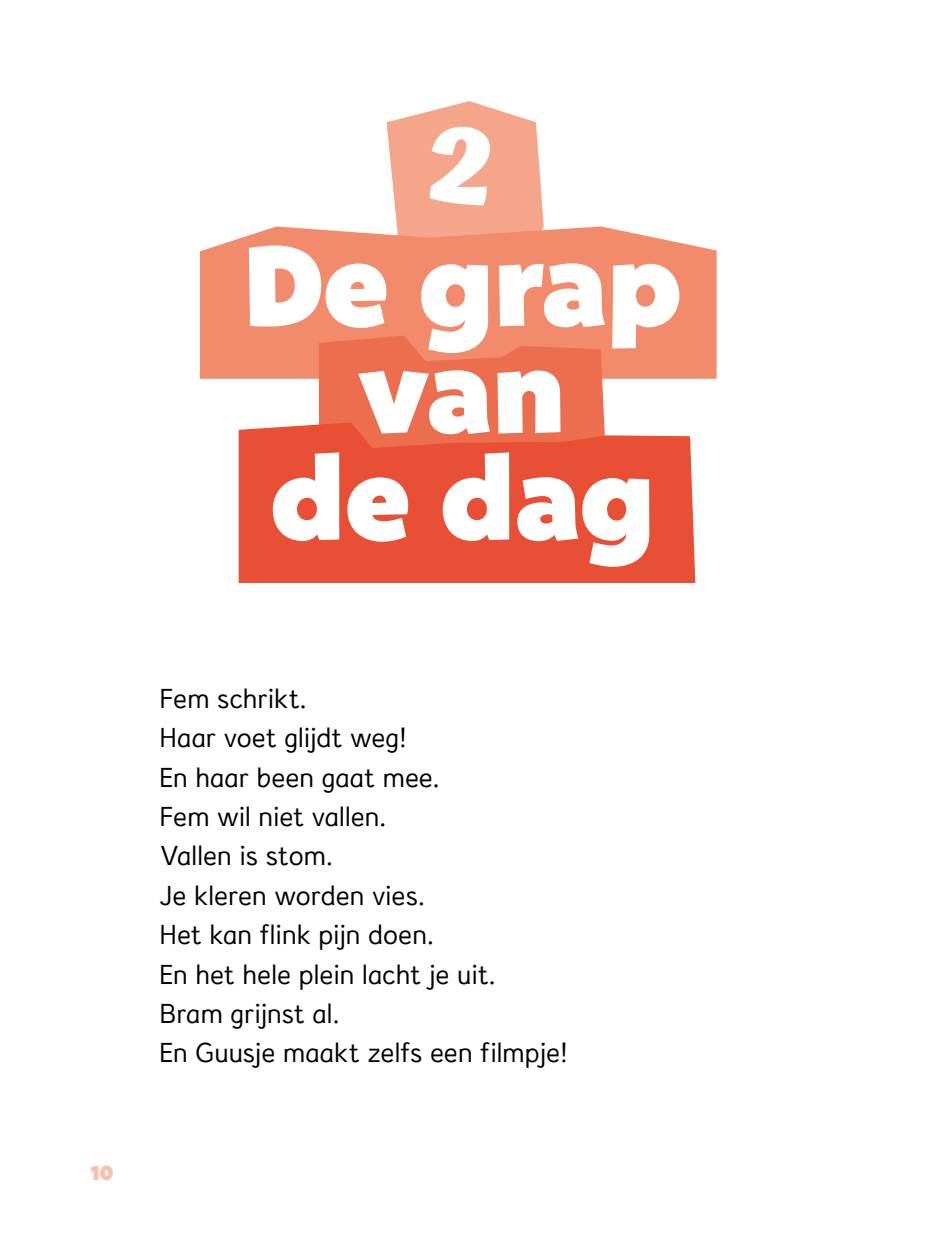
<style>
.page{position:relative;width:925px;height:1244px;background:#fff}
.page>*{position:absolute;margin:0;border:0;box-sizing:border-box;transform-origin:0 0}
.t1{font:114.3px "Bango Pro";color:#fff}
.t2{font:700 114.3px "Atma";color:#fff}
.t3{font:26.55px "Zwijsendyslexieprint";color:#000}
.t4{font:20.25px "Bango Pro";color:#f9c0aa}
</style>
<div class="page">
<svg style="left:387px;top:101px;width:157px;height:125px;background:#f6b299"></svg>
<svg style="left:200px;top:226px;width:516px;height:153px;background:#f19173"></svg>
<svg style="left:319px;top:335px;width:287px;height:87px;background:#ed7354"></svg>
<svg style="left:239px;top:422px;width:456px;height:161px;background:#e9553b"></svg>
<p class="t2" style="left:431px;top:94px;width:64px">2</p>
<p class="t1" style="left:243px;top:220px;width:439px">De grap</p>
<p class="t1" style="left:359px;top:327px;width:207px">van</p>
<p class="t1" style="left:270px;top:433px;width:385px">de dag</p>
<p class="t4" style="left:91px;top:1161px;width:24px">10</p>
<p class="t3" style="left:159px;top:682px;width:149px">Fem schrikt.</p>
<p class="t3" style="left:159px;top:722px;width:248px">Haar voet glijdt weg!</p>
<p class="t3" style="left:159px;top:761px;width:282px">En haar been gaat mee.</p>
<p class="t3" style="left:159px;top:800px;width:229px">Fem wil niet vallen.</p>
<p class="t3" style="left:159px;top:840px;width:175px">Vallen is stom.</p>
<p class="t3" style="left:159px;top:879px;width:268px">Je kleren worden vies.</p>
<p class="t3" style="left:159px;top:918px;width:276px">Het kan flink pijn doen.</p>
<p class="t3" style="left:159px;top:958px;width:338px">En het hele plein lacht je uit.</p>
<p class="t3" style="left:159px;top:997px;width:182px">Bram grijnst al.</p>
<p class="t3" style="left:159px;top:1037px;width:409px">En Guusje maakt zelfs een filmpje!</p>
</div>
